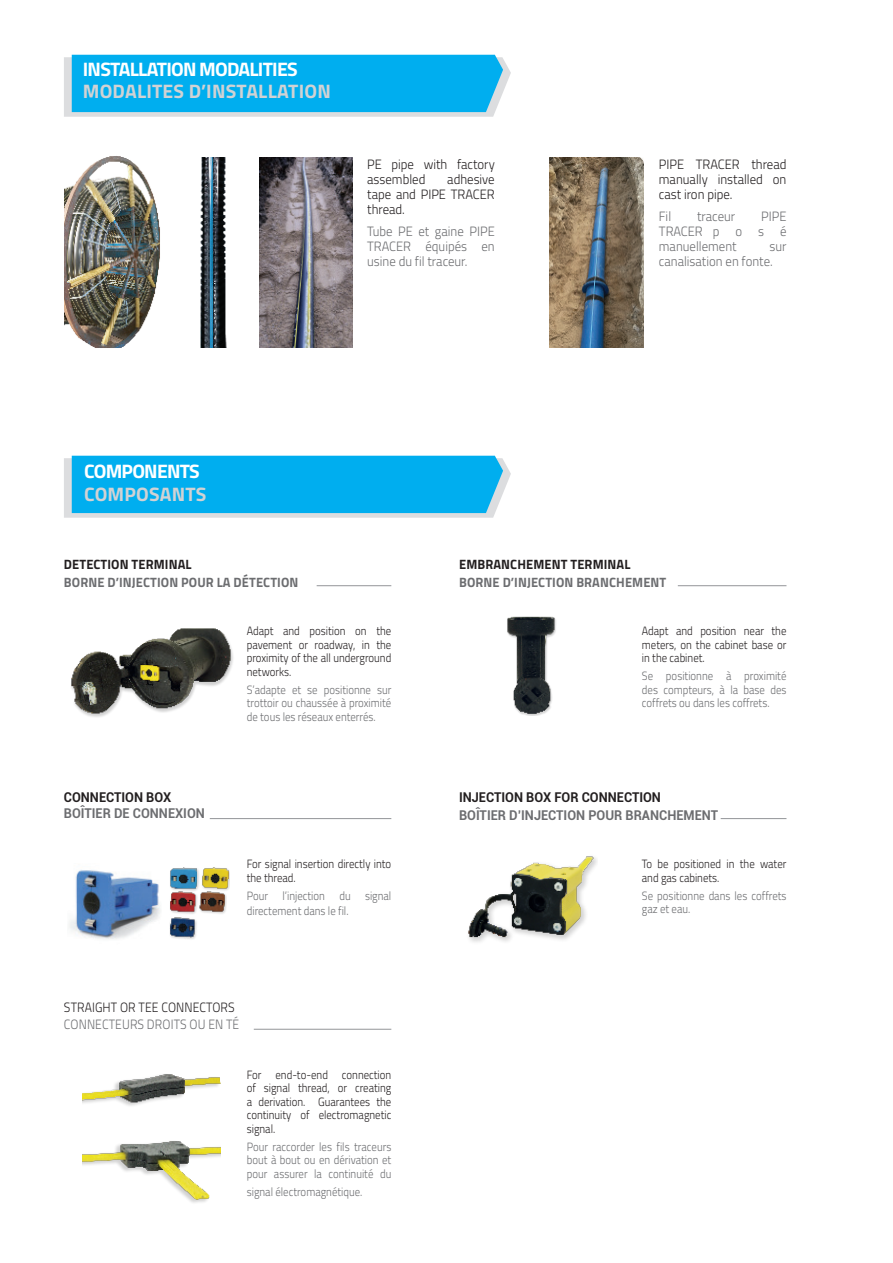
<style>
.page{position:relative;width:893px;height:1263px;background:#fff}
.page>*{position:absolute;margin:0;border:0;box-sizing:border-box;transform-origin:0 0}
.t1{font:700 19.5px "Titillium";letter-spacing:.01em;color:#d1d2d4}
.t2{font:700 19.5px "Titillium";letter-spacing:-.04em;color:#fff}
.t3{font:300 13.5px/15px "Titillium";color:#6c6d70;text-align:justify;scale:.95 1}
.t4{font:300 13.5px/15px "Titillium";color:#231f20;text-align:justify;scale:.95 1}
.t5{font:700 13.5px "Titillium";letter-spacing:.01em;color:#6c6d70;scale:.95 1}
.t6{font:700 13.5px "Roboto";color:#6c6d70;scale:.95 1}
.t7{font:700 13.5px "Titillium";letter-spacing:.01em;color:#231f20;scale:.95 1}
.t8{font:700 13.5px "Roboto";color:#231f20;scale:.95 1}
.t9{font:300 13.5px "Titillium";color:#231f20;scale:.9 1}
.t10{font:300 13.5px "Titillium";color:#6c6d70;scale:.9 1}
.t11{font:300 12px/13.5px "Titillium";color:#6c6d70;text-align:justify;scale:.9 1}
.t12{font:300 12px/13.5px "Titillium";color:#231f20;text-align:justify;scale:.9 1}
</style>
<div class="page">
<svg style="left:64px;top:456px;width:447px;height:62px;background:#1cb4ed"></svg>
<img style="left:64px;top:156px;width:96px;height:192px">
<img style="left:259px;top:158px;width:94px;height:189px">
<img style="left:550px;top:158px;width:93px;height:189px">
<img style="left:200px;top:158px;width:27px;height:189px">
<img style="left:83px;top:1074px;width:138px;height:32px">
<img style="left:83px;top:1141px;width:138px;height:62px">
<hr style="left:254px;top:1029px;width:137px;height:1px;background:#939598">
<img style="left:71px;top:628px;width:162px;height:89px">
<img style="left:507px;top:616px;width:49px;height:100px">
<hr style="left:317px;top:585px;width:74px;height:1px;background:#939598">
<hr style="left:678px;top:585px;width:108px;height:1px;background:#939598">
<img style="left:468px;top:856px;width:129px;height:86px">
<hr style="left:210px;top:818px;width:181px;height:1px;background:#939598">
<hr style="left:721px;top:818px;width:65px;height:1px;background:#939598">
<img style="left:69px;top:870px;width:91px;height:69px">
<img style="left:170px;top:867px;width:60px;height:23px">
<img style="left:169px;top:917px;width:28px;height:22px">
<img style="left:170px;top:886px;width:57px;height:28px">
<svg style="left:64px;top:55px;width:447px;height:62px;background:#1cb4ed"></svg>
<h1 class="t2" style="left:83px;top:54px;width:216px">INSTALLATION MODALITIES</h1>
<h1 class="t1" style="left:83px;top:76px;width:250px">MODALITES D’INSTALLATION</h1>
<p class="t4" style="left:367px;top:156px;width:136px">PE pipe with factory assembled</p>
<p class="t4" style="left:367px;top:171px;width:136px;text-indent:80px">adhesive tape and PIPE TRACER thread.</p>
<p class="t3" style="left:367px;top:223px;width:136px">Tube PE et gaine PIPE TRACER équipés en usine du fil traceur.</p>
<p class="t4" style="left:659px;top:156px;width:136px">PIPE TRACER thread manually installed on cast iron pipe.</p>
<p class="t3" style="left:659px;top:208px;width:14px">Fil</p>
<p class="t3" style="left:697px;top:208px;width:42px">traceur</p>
<p class="t3" style="left:659px;top:208px;width:136px;text-indent:102px">PIPE TRACER p o s é manuellement</p>
<p class="t3" style="left:659px;top:238px;width:136px;text-indent:111px">sur canalisation en fonte.</p>
<h1 class="t2" style="left:84px;top:456px;width:117px">COMPONENTS</h1>
<h1 class="t1" style="left:84px;top:479px;width:124px">COMPOSANTS</h1>
<p class="t7" style="left:64px;top:554px;width:136px">DETECTION TERMINAL</p>
<p class="t5" style="left:64px;top:572px;width:248px">BORNE D’INJECTION POUR LA DÉTECTION</p>
<p class="t7" style="left:459px;top:554px;width:182px">EMBRANCHEMENT TERMINAL</p>
<p class="t5" style="left:459px;top:572px;width:220px">BORNE D’INJECTION BRANCHEMENT</p>
<p class="t8" style="left:64px;top:787px;width:115px">CONNECTION BOX</p>
<p class="t6" style="left:64px;top:804px;width:150px">BOÎTIER DE CONNEXION</p>
<p class="t12" style="left:247px;top:624px;width:162px">Adapt and position on the pavement or roadway, in the proximity of the all underground networks.</p>
<p class="t11" style="left:247px;top:682px;width:162px">S’adapte et se positionne sur trottoir ou chaussée à proximité de tous les réseaux enterrés.</p>
<p class="t12" style="left:247px;top:857px;width:162px">For signal insertion directly into the thread.</p>
<p class="t11" style="left:247px;top:887px;width:162px;line-height:15px">Pour l’injection du signal directement dans le fil.</p>
<p class="t9" style="left:64px;top:998px;width:191px">STRAIGHT OR TEE CONNECTORS</p>
<p class="t10" style="left:64px;top:1014px;width:196px">CONNECTEURS DROITS OU EN TÉ</p>
<p class="t12" style="left:247px;top:1067px;width:162px">For end-to-end connection of signal thread, or creating a derivation. Guarantees the continuity of electromagnetic signal.</p>
<p class="t11" style="left:247px;top:1139px;width:162px">Pour raccorder les fils traceurs bout à bout ou en dérivation et pour assurer la continuité du</p>
<p class="t11" style="left:247px;top:1184px;width:130px">signal électromagnétique.</p>
<p class="t12" style="left:642px;top:624px;width:162px">Adapt and position near the meters, on the cabinet base or in the cabinet.</p>
<p class="t11" style="left:642px;top:669px;width:162px">Se positionne à proximité des compteurs, à la base des coffrets ou dans les coffrets.</p>
<p class="t8" style="left:459px;top:787px;width:214px">INJECTION BOX FOR CONNECTION</p>
<p class="t6" style="left:459px;top:805px;width:274px">BOÎTIER D’INJECTION POUR BRANCHEMENT</p>
<p class="t12" style="left:642px;top:857px;width:162px">To be positioned in the water and gas cabinets.</p>
<p class="t11" style="left:642px;top:888px;width:162px">Se positionne dans les coffrets gaz et eau.</p>
</div>
